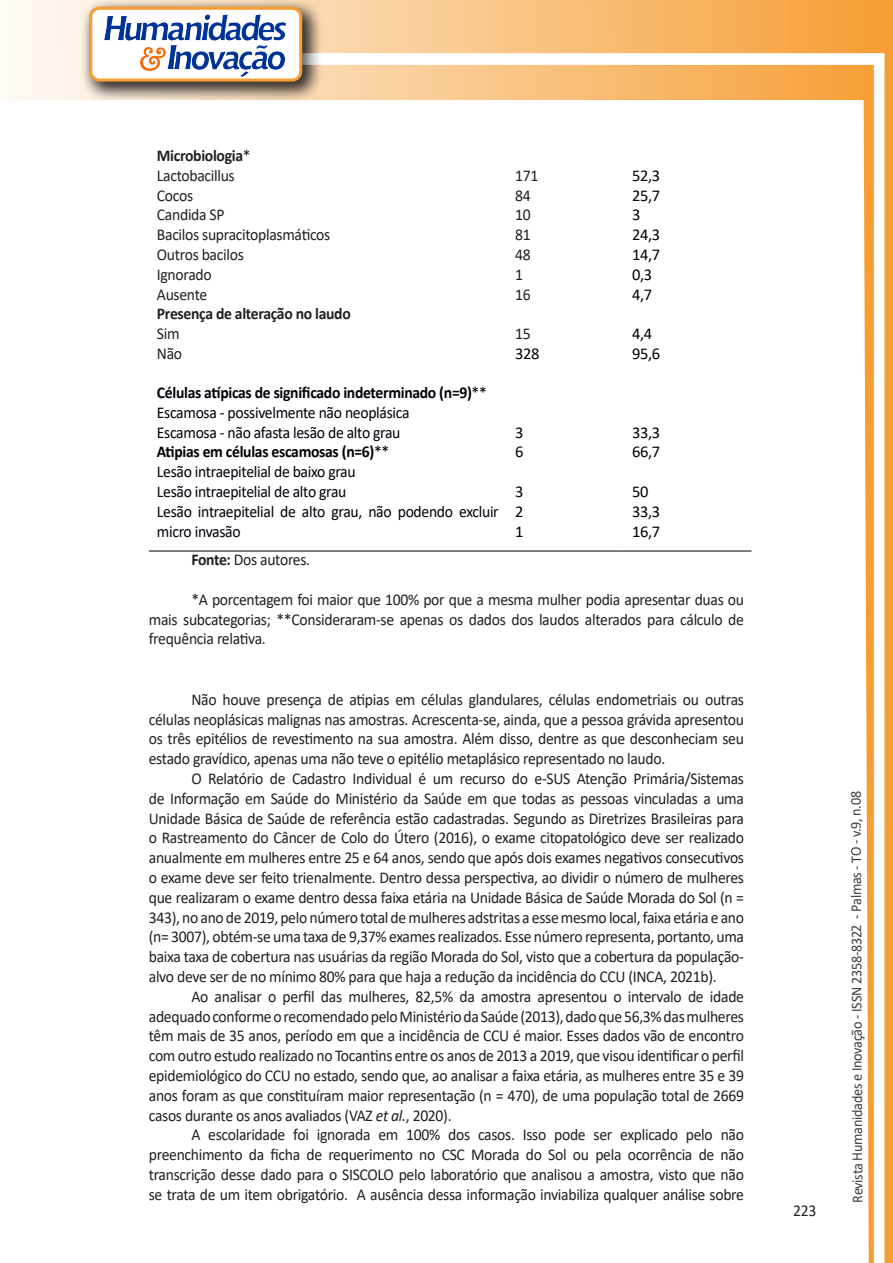
<style>
.page{position:relative;width:893px;height:1263px;background:#fff}
.page>*{position:absolute;margin:0;border:0;box-sizing:border-box;transform-origin:0 0}
.texto{font:16.5px/19.8px "Calibri";letter-spacing:-.02em;color:#231f20;text-align:justify;scale:.95 1}
.texto-2{font:16.5px/19.8px "Calibri";letter-spacing:-.02em;color:#00000a;scale:.95 1}
.texto-3{font:16.5px "Calibri";letter-spacing:-.02em;color:#00000a}
.texto-4{font:700 16.5px "Calibri";letter-spacing:-.02em;color:#00000a;scale:.95 1}
.texto-5{font:700 16.5px "Calibri";letter-spacing:-.02em;color:#231f20;scale:.95 1}
.texto-6{font:700 16.5px "Calibri";letter-spacing:-.02em;color:#000;scale:.95 1}
.t1{font:15px "Calibri";letter-spacing:-.025em;color:#3e3e3f;scale:.95 1}
.s1{font-weight:400}
.s2{font-weight:700}
.s3{font-style:italic}
</style>
<div class="page">
<svg style="left:5px;top:0;width:858px;height:100px;background:#f9c484"></svg>
<div style="left:302px;top:53px;width:582px;height:12px;background:#fff;border:2px solid #fff"></div>
<svg style="left:863px;top:0;width:30px;height:1263px"></svg>
<div style="left:81px;top:0;width:241px;height:102px;background:#231f20;opacity:.75"></div>
<div style="left:91px;top:8px;width:210px;height:72px;background:#fff;border-radius:9px"></div>
<img style="left:104px;top:14px;width:181px;height:62px">
<div style="left:89px;top:7px;width:213px;height:75px;border:3px solid #f69e34;border-radius:9px"></div>
<hr style="left:149px;top:551px;width:358px;height:1px;background:#000">
<hr style="left:507px;top:551px;width:117px;height:1px;background:#000">
<hr style="left:624px;top:551px;width:127px;height:1px;background:#000">
<p class="texto-5" style="left:157px;top:144px;width:100px">Microbiologia<span class="s1">*</span></p>
<p class="texto" style="left:157px;top:165px;width:83px">Lactobacillus</p>
<p class="texto" style="left:157px;top:185px;width:40px">Cocos</p>
<p class="texto" style="left:157px;top:204px;width:73px">Candida SP</p>
<p class="texto" style="left:157px;top:224px;width:184px">Bacilos supracitoplasmáticos</p>
<p class="texto" style="left:157px;top:244px;width:93px">Outros bacilos</p>
<p class="texto" style="left:157px;top:264px;width:59px">Ignorado</p>
<p class="texto" style="left:157px;top:284px;width:54px">Ausente</p>
<p class="texto-5" style="left:157px;top:302px;width:206px">Presença de alteração no laudo</p>
<p class="texto" style="left:157px;top:323px;width:25px">Sim</p>
<p class="texto" style="left:157px;top:343px;width:28px">Não</p>
<p class="texto-4" style="left:157px;top:381px;width:349px">Células atípicas de significado indeterminado (n=9)<span class="s1">**</span></p>
<p class="texto-2" style="left:157px;top:402px;width:267px">Escamosa - possivelmente não neoplásica</p>
<p class="texto-2" style="left:157px;top:422px;width:258px">Escamosa - não afasta lesão de alto grau</p>
<p class="texto-6" style="left:157px;top:440px;width:246px">Atipias em células escamosas (n=6)<span class="s1">**</span></p>
<p class="texto-2" style="left:157px;top:461px;width:211px">Lesão intraepitelial de baixo grau</p>
<p class="texto-2" style="left:157px;top:481px;width:201px">Lesão intraepitelial de alto grau</p>
<p class="texto-2" style="left:157px;top:501px;width:361px">Lesão intraepitelial de alto grau, não podendo excluir micro invasão</p>
<p class="texto" style="left:515px;top:165px;width:26px">171</p>
<p class="texto" style="left:515px;top:185px;width:18px">84</p>
<p class="texto" style="left:515px;top:204px;width:18px">10</p>
<p class="texto" style="left:515px;top:224px;width:18px">81</p>
<p class="texto" style="left:515px;top:244px;width:18px">48</p>
<p class="texto" style="left:515px;top:264px;width:10px">1</p>
<p class="texto" style="left:515px;top:284px;width:18px">16</p>
<p class="texto" style="left:515px;top:323px;width:18px">15</p>
<p class="texto-3" style="left:515px;top:342px;width:26px">328</p>
<p class="texto-3" style="left:515px;top:421px;width:10px">3</p>
<p class="texto-3" style="left:515px;top:440px;width:10px">6</p>
<p class="texto-3" style="left:515px;top:480px;width:10px">3</p>
<p class="texto-3" style="left:515px;top:500px;width:10px">2</p>
<p class="texto-3" style="left:515px;top:520px;width:10px">1</p>
<p class="texto-3" style="left:632px;top:164px;width:30px">52,3</p>
<p class="texto-3" style="left:632px;top:184px;width:30px">25,7</p>
<p class="texto-3" style="left:632px;top:203px;width:10px">3</p>
<p class="texto-3" style="left:632px;top:223px;width:30px">24,3</p>
<p class="texto-3" style="left:632px;top:243px;width:30px">14,7</p>
<p class="texto-3" style="left:632px;top:263px;width:22px">0,3</p>
<p class="texto-3" style="left:632px;top:283px;width:22px">4,7</p>
<p class="texto-3" style="left:632px;top:322px;width:22px">4,4</p>
<p class="texto-3" style="left:632px;top:342px;width:30px">95,6</p>
<p class="texto-3" style="left:632px;top:421px;width:30px">33,3</p>
<p class="texto-3" style="left:632px;top:440px;width:30px">66,7</p>
<p class="texto-3" style="left:632px;top:480px;width:18px">50</p>
<p class="texto-3" style="left:632px;top:500px;width:30px">33,3</p>
<p class="texto-3" style="left:632px;top:520px;width:30px">16,7</p>
<p class="texto" style="left:191px;top:549px;width:127px"><span class="s2">Fonte:</span> Dos autores.</p>
<p class="texto" style="left:149px;top:589px;width:628px;text-indent:43px">*A porcentagem foi maior que 100% por que a mesma mulher podia apresentar duas ou mais subcategorias; **Consideraram-se apenas os dados dos laudos alterados para cálculo de frequência relativa.</p>
<p class="texto" style="left:149px;top:689px;width:628px;text-indent:43px">Não houve presença de atipias em células glandulares, células endometriais ou outras células neoplásicas malignas nas amostras. Acrescenta-se, ainda, que a pessoa grávida apresentou os três epitélios de revestimento na sua amostra. Além disso, dentre as que desconheciam seu estado gravídico, apenas uma não teve o epitélio metaplásico representado no laudo.</p>
<p class="texto" style="left:149px;top:768px;width:628px;text-indent:43px">O Relatório de Cadastro Individual é um recurso do e-SUS Atenção Primária/Sistemas de Informação em Saúde do Ministério da Saúde em que todas as pessoas vinculadas a uma Unidade Básica de Saúde de referência estão cadastradas. Segundo as Diretrizes Brasileiras para o Rastreamento do Câncer de Colo do Útero (2016), o exame citopatológico deve ser realizado anualmente em mulheres entre 25 e 64 anos, sendo que após dois exames negativos consecutivos o exame deve ser feito trienalmente. Dentro dessa perspectiva, ao dividir o número de mulheres que realizaram o exame dentro dessa faixa etária na Unidade Básica de Saúde Morada do Sol (n = 343), no ano de 2019, pelo número total de mulheres adstritas a esse mesmo local, faixa etária e ano (n= 3007), obtém-se uma taxa de 9,37% exames realizados. Esse número representa, portanto, uma baixa taxa de cobertura nas usuárias da região Morada do Sol, visto que a cobertura da população&shy;alvo deve ser de no mínimo 80% para que haja a redução da incidência do CCU (INCA, 2021b).</p>
<p class="texto" style="left:149px;top:986px;width:628px;text-indent:43px">Ao analisar o perfil das mulheres, 82,5% da amostra apresentou o intervalo de idade adequado conforme o recomendado pelo Ministério da Saúde (2013), dado que 56,3% das mulheres têm mais de 35 anos, período em que a incidência de CCU é maior. Esses dados vão de encontro com outro estudo realizado no Tocantins entre os anos de 2013 a 2019, que visou identificar o perfil epidemiológico do CCU no estado, sendo que, ao analisar a faixa etária, as mulheres entre 35 e 39 anos foram as que constituíram maior representação (n = 470), de uma população total de 2669 casos durante os anos avaliados (VAZ <span class="s3">et al.</span>, 2020).</p>
<p class="texto" style="left:149px;top:1124px;width:628px;text-indent:43px">A escolaridade foi ignorada em 100% dos casos. Isso pode ser explicado pelo não preenchimento da ficha de requerimento no CSC Morada do Sol ou pela ocorrência de não transcrição desse dado para o SISCOLO pelo laboratório que analisou a amostra, visto que não se trata de um item obrigatório. A ausência dessa informação inviabiliza qualquer análise sobre</p>
<p class="texto" style="left:793px;top:1200px;width:26px">223</p>
<p class="t1" style="left:846px;top:1203px;width:435px;rotate:-90deg">Revista Humanidades e Inovação - ISSN 2358-8322 - Palmas - TO - v.9, n.08</p>
</div>
